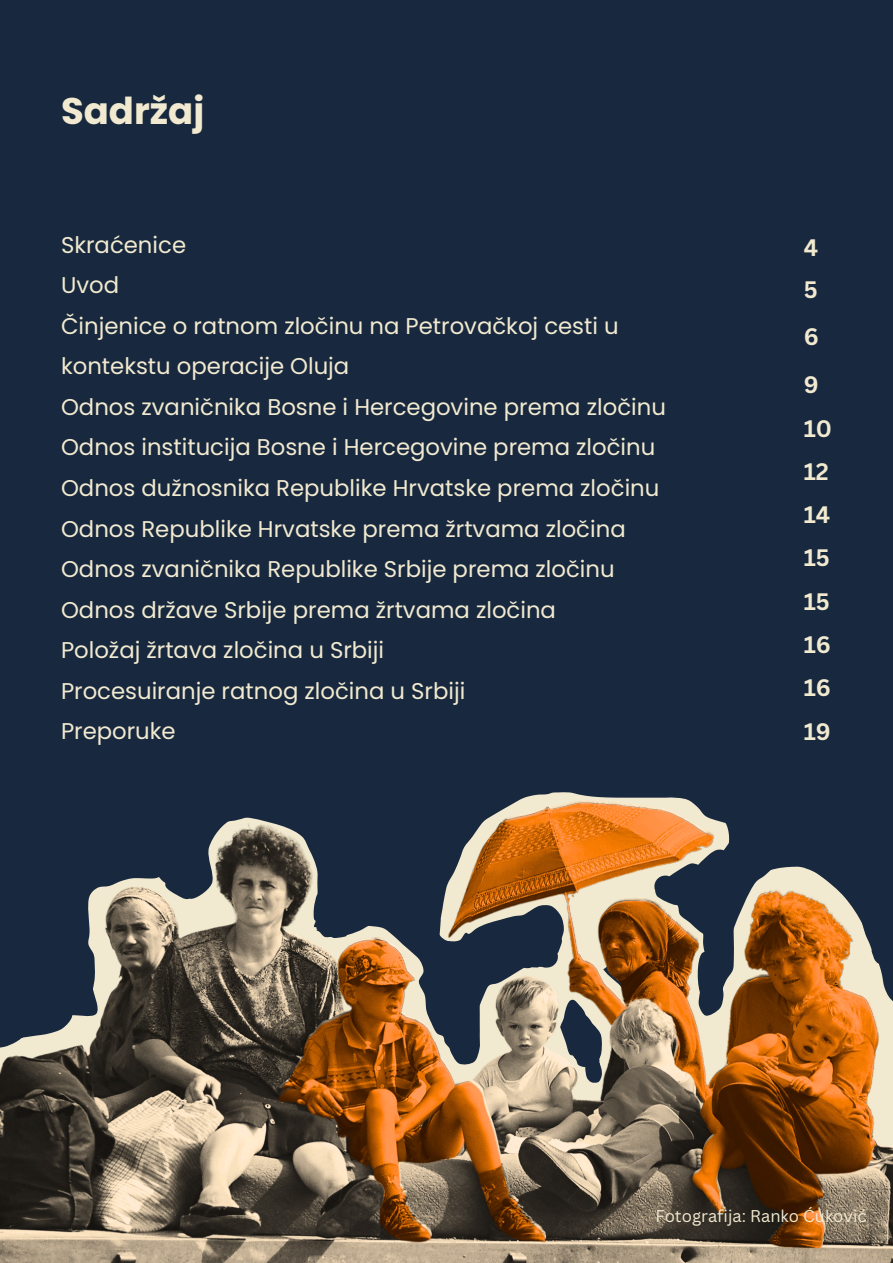
<style>
.page{position:relative;width:893px;height:1263px;background:#18293f}
.page>*{position:absolute;margin:0;border:0;box-sizing:border-box;transform-origin:0 0}
.t1{font:700 37.05px "Poppins";color:#f2ead0}
.t2{font:700 23.17px/43.3px "Canva Sans";color:#f2ead0}
.t3{font:22.8px/40.5px "Poppins";color:#f2ead0}
.t4{font:16.58px "Canva Sans";color:#f2ead0}
</style>
<div class="page">
<img style="left:0;top:818px;width:893px;height:445px">
<img style="left:279px;top:818px;width:604px;height:431px">
<svg style="left:288px;top:797px;width:416px;height:144px"></svg>
<svg style="left:654px;top:815px;width:239px;height:190px"></svg>
<svg style="left:66px;top:841px;width:135px;height:155px"></svg>
<svg style="left:212px;top:817px;width:40px;height:5px"></svg>
<svg style="left:0;top:994px;width:73px;height:54px"></svg>
<svg style="left:697px;top:829px;width:196px;height:194px"></svg>
<svg style="left:396px;top:792px;width:238px;height:291px"></svg>
<h1 class="t1" style="left:61px;top:85px;width:145px">Sadržaj</h1>
<h3 class="t3" style="left:61px;top:225px;width:606px">Skraćenice<br>Uvod<br>Činjenice o ratnom zločinu na Petrovačkoj cesti u kontekstu operacije Oluja<br>Odnos zvaničnika Bosne i Hercegovine prema zločinu Odnos institucija Bosne i Hercegovine prema zločinu Odnos dužnosnika Republike Hrvatske prema zločinu Odnos Republike Hrvatske prema žrtvama zločina Odnos zvaničnika Republike Srbije prema zločinu Odnos države Srbije prema žrtvama zločina<br>Položaj žrtava zločina u Srbiji<br>Procesuiranje ratnog zločina u Srbiji<br>Preporuke</h3>
<h2 class="t2" style="left:803px;top:226px;width:16px;line-height:42.2px">4<br>5</h2>
<h2 class="t2" style="left:803px;top:312px;width:17px;line-height:47.8px">6<br>9</h2>
<h2 class="t2" style="left:803px;top:406px;width:30px">10<br>12<br>14<br>15<br>15<br>16<br>16<br>19</h2>
<p class="t4" style="left:655px;top:1205px;width:213px">Fotografija: Ranko Ćuković</p>
</div>
